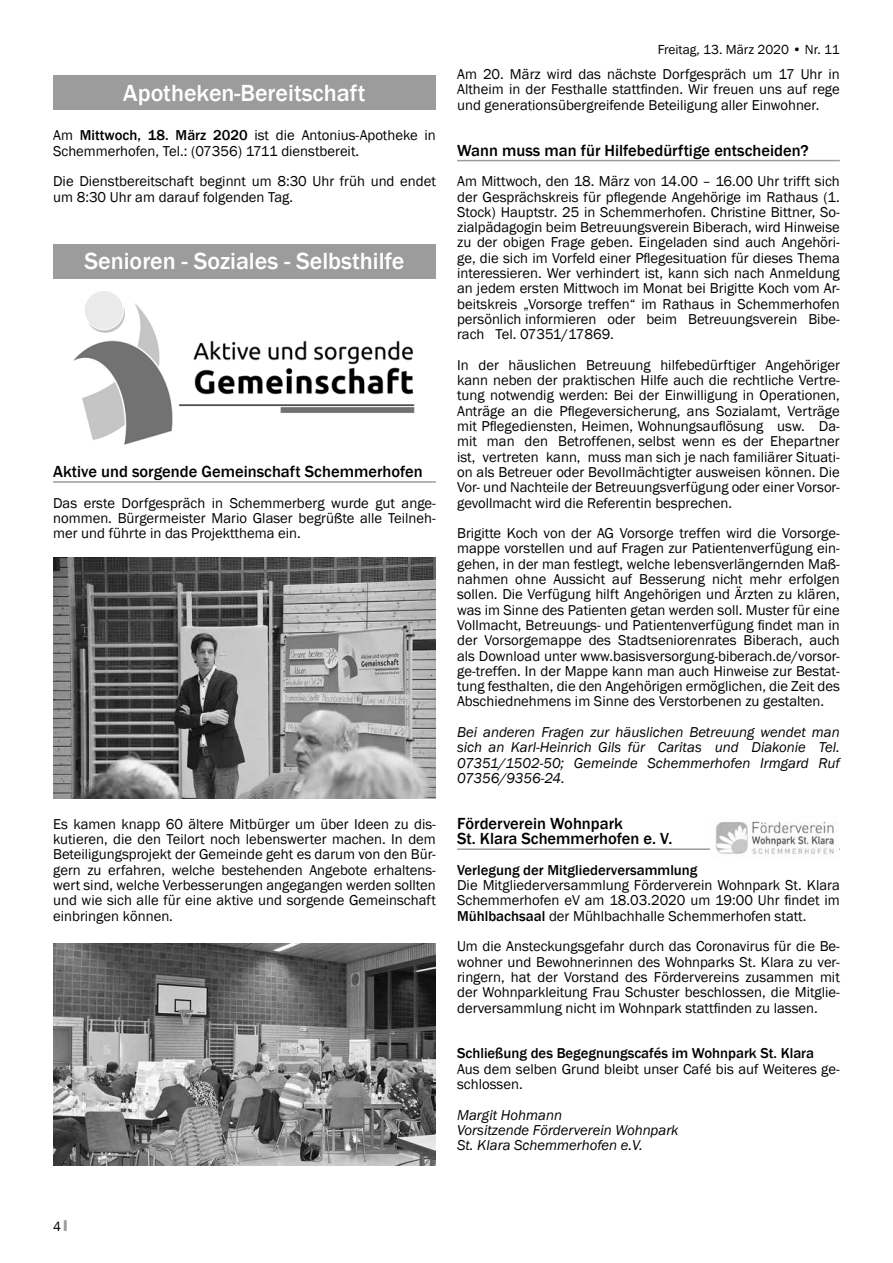
<style>
.page{position:relative;width:893px;height:1263px;background:#fff}
.page>*{position:absolute;margin:0;border:0;box-sizing:border-box;transform-origin:0 0}
.t1{font:500 24px "Franklin Gothic";color:#fff}
.t2{font:500 16.5px/15.3px "Franklin Gothic";color:#000}
.t3{font:14.7px/15.3px "Franklin Gothic";color:#000;text-align:justify}
.t4{font:italic 14.7px/15.3px "Franklin Gothic";color:#000;text-align:justify}
.t5{font:500 14.7px "Franklin Gothic";color:#000}
.t6{font:13.5px "Franklin Gothic";color:#000}
.s1{font-weight:500}
.s2{font-family:"Impact";color:#9c9c9d}
</style>
<div class="page">
<hr style="left:53px;top:481px;width:383px;height:2px;background:#9c9c9d">
<div style="left:53px;top:76px;width:383px;height:34px;background:#9c9c9d"></div>
<div style="left:53px;top:244px;width:383px;height:34px;background:#9c9c9d"></div>
<img style="left:73px;top:291px;width:342px;height:154px">
<img style="left:53px;top:557px;width:383px;height:241px">
<img style="left:53px;top:943px;width:383px;height:222px">
<hr style="left:457px;top:160px;width:383px;height:1px;background:#9c9c9d">
<hr style="left:457px;top:848px;width:383px;height:2px;background:#9c9c9d">
<img style="left:710px;top:821px;width:128px;height:34px">
<h1 class="t1" style="left:123px;top:78px;width:244px">Apotheken-Bereitschaft</h1>
<p class="t3" style="left:53px;top:128px;width:384px">Am <span class="s1">Mittwoch, 18. März 2020</span> ist die Antonius-Apotheke in<br>Schemmerhofen, Tel.: (07356) 1711 dienstbereit.</p>
<p class="t3" style="left:53px;top:174px;width:384px">Die Dienstbereitschaft beginnt um 8:30 Uhr früh und endet um 8:30 Uhr am darauf folgenden Tag.</p>
<h1 class="t1" style="left:84px;top:247px;width:322px">Senioren - Soziales - Selbsthilfe</h1>
<p class="t2" style="left:53px;top:464px;width:371px">Aktive und sorgende Gemeinschaft Schemmerhofen</p>
<p class="t3" style="left:53px;top:495px;width:384px">Das erste Dorfgespräch in Schemmerberg wurde gut ange&shy;nommen. Bürgermeister Mario Glaser begrüßte alle Teilneh&shy;mer und führte in das Projektthema ein.</p>
<p class="t3" style="left:53px;top:817px;width:384px">Es kamen knapp 60 ältere Mitbürger um über Ideen zu dis&shy;kutieren, die den Teilort noch lebenswerter machen. In dem Beteiligungsprojekt der Gemeinde geht es darum von den Bür&shy;gern zu erfahren, welche bestehenden Angebote erhaltens&shy;wert sind, welche Verbesserungen angegangen werden sollten und wie sich alle für eine aktive und sorgende Gemeinschaft einbringen können.</p>
<p class="t6" style="left:658px;top:41px;width:184px">Freitag, 13. März 2020 • Nr. 11</p>
<p class="t3" style="left:457px;top:67px;width:384px">Am 20. März wird das nächste Dorfgespräch um 17 Uhr in Altheim in der Festhalle stattfinden. Wir freuen uns auf rege und generationsübergreifende Beteiligung aller Einwohner.</p>
<p class="t2" style="left:457px;top:143px;width:353px">Wann muss man für Hilfebedürftige entscheiden?</p>
<p class="t3" style="left:457px;top:174px;width:384px">Am Mittwoch, den 18. März von 14.00 – 16.00 Uhr trifft sich der Gesprächskreis für pflegende Angehörige im Rathaus (1.<br>Stock) Hauptstr. 25 in Schemmerhofen. Christine Bittner, So&shy;zialpädagogin beim Betreuungsverein Biberach, wird Hinweise zu der obigen Frage geben. Eingeladen sind auch Angehöri&shy;ge, die sich im Vorfeld einer Pflegesituation für dieses Thema interessieren. Wer verhindert ist, kann sich nach Anmeldung an jedem ersten Mittwoch im Monat bei Brigitte Koch vom Ar&shy;beitskreis „Vorsorge treffen“ im Rathaus in Schemmerhofen persönlich informieren oder beim Betreuungsverein Bibe&shy;rach Tel. 07351/17869.</p>
<p class="t3" style="left:457px;top:358px;width:384px">In der häuslichen Betreuung hilfebedürftiger Angehöriger kann neben der praktischen Hilfe auch die rechtliche Vertre&shy;tung notwendig werden: Bei der Einwilligung in Operationen, Anträge an die Pflegeversicherung, ans Sozialamt, Verträge mit Pflegediensten, Heimen, Wohnungsauflösung usw. Da&shy;mit man den Betroffenen, selbst wenn es der Ehepartner ist, vertreten kann, muss man sich je nach familiärer Situati&shy;on als Betreuer oder Bevollmächtigter ausweisen können. Die Vor- und Nachteile der Betreuungsverfügung oder einer Vorsor&shy;gevollmacht wird die Referentin besprechen.</p>
<p class="t3" style="left:457px;top:526px;width:384px">Brigitte Koch von der AG Vorsorge treffen wird die Vorsorge&shy;mappe vorstellen und auf Fragen zur Patientenverfügung ein&shy;gehen, in der man festlegt, welche lebensverlängernden Maß&shy;nahmen ohne Aussicht auf Besserung nicht mehr erfolgen sollen. Die Verfügung hilft Angehörigen und Ärzten zu klären, was im Sinne des Patienten getan werden soll. Muster für eine Vollmacht, Betreuungs- und Patientenverfügung findet man in der Vorsorgemappe des Stadtseniorenrates Biberach, auch als Download unter www.basisversorgung-biberach.de/vorsor&shy;ge-treffen. In der Mappe kann man auch Hinweise zur Bestat&shy;tung festhalten, die den Angehörigen ermöglichen, die Zeit des Abschiednehmens im Sinne des Verstorbenen zu gestalten.</p>
<p class="t4" style="left:457px;top:725px;width:384px">Bei anderen Fragen zur häuslichen Betreuung wendet man sich an Karl-Heinrich Gils für Caritas und Diakonie Tel.<br>07351/1502-50; Gemeinde Schemmerhofen Irmgard Ruf 07356/9356-24.</p>
<p class="t2" style="left:457px;top:816px;width:217px">Förderverein Wohnpark<br>St. Klara Schemmerhofen e. V.</p>
<p class="t5" style="left:457px;top:861px;width:242px">Verlegung der Mitgliederversammlung</p>
<p class="t3" style="left:457px;top:878px;width:384px">Die Mitgliederversammlung Förderverein Wohnpark St. Klara Schemmerhofen eV am 18.03.2020 um 19:00 Uhr findet im <span class="s1">Mühlbachsaal</span> der Mühlbachhalle Schemmerhofen statt.</p>
<p class="t3" style="left:457px;top:939px;width:384px">Um die Ansteckungsgefahr durch das Coronavirus für die Be&shy;wohner und Bewohnerinnen des Wohnparks St. Klara zu ver&shy;ringern, hat der Vorstand des Fördervereins zusammen mit der Wohnparkleitung Frau Schuster beschlossen, die Mitglie&shy;derversammlung nicht im Wohnpark stattfinden zu lassen.</p>
<p class="t5" style="left:457px;top:1044px;width:358px">Schließung des Begegnungscafés im Wohnpark St. Klara</p>
<p class="t3" style="left:457px;top:1061px;width:384px">Aus dem selben Grund bleibt unser Café bis auf Weiteres ge&shy;schlossen.</p>
<p class="t4" style="left:457px;top:1107px;width:223px;text-align:left">Margit Hohmann<br>Vorsitzende Förderverein Wohnpark<br>St. Klara Schemmerhofen e.V.</p>
<p class="t6" style="left:53px;top:1218px;width:16px">4<span class="s2">I</span></p>
</div>
